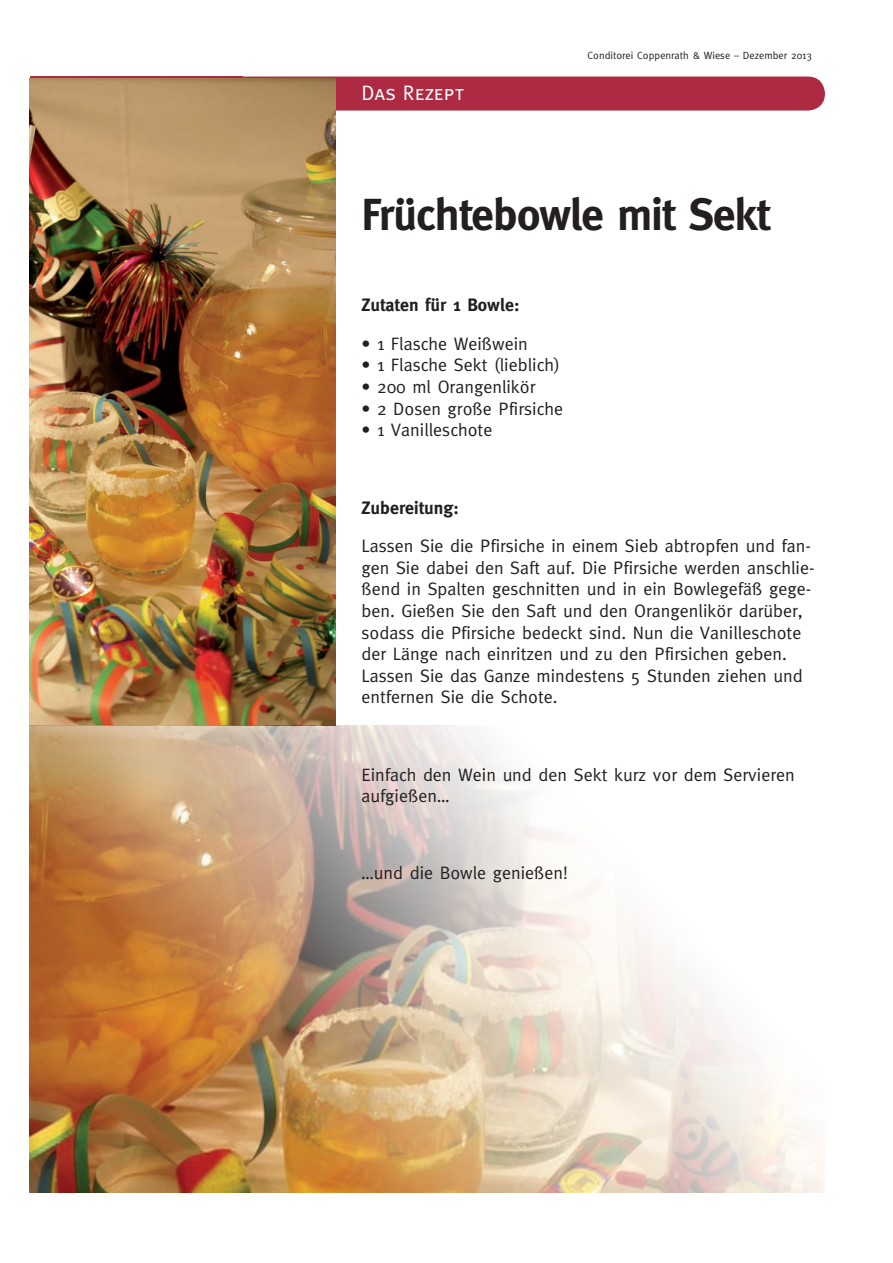
<style>
.page{position:relative;width:893px;height:1263px;background:#fff}
.page>*{position:absolute;margin:0;border:0;box-sizing:border-box;transform-origin:0 0}
.t1{font:700 45px "Meta";letter-spacing:-.02em;color:#231f20}
.t2{font:21px "Meta Caps";color:#fff}
.t3{font:18px/21.6px "Meta";color:#231f20}
.t4{font:700 18px "Meta";color:#231f20}
.t5{font:10.5px "Meta";color:#231f20}
</style>
<div class="page">
<div style="left:30px;top:77px;width:795px;height:34px;background:#ae2a42;border-radius:17px"></div>
<svg style="left:30px;top:77px;width:212px;height:2px"></svg>
<img style="left:30px;top:79px;width:306px;height:646px">
<img style="left:30px;top:725px;width:795px;height:468px">
<p class="t2" style="left:361px;top:80px;width:104px">Das Rezept</p>
<p class="t5" style="left:588px;top:49px;width:226px">Conditorei Coppenrath &amp; Wiese – Dezember 2013</p>
<h1 class="t1" style="left:361px;top:188px;width:410px">Früchtebowle mit Sekt</h1>
<p class="t4" style="left:361px;top:295px;width:160px">Zutaten für 1 Bowle:</p>
<p class="t3" style="left:361px;top:333px;width:168px">• 1 Flasche Weißwein</p>
<p class="t3" style="left:361px;top:354px;width:200px">• 1 Flasche Sekt (lieblich)</p>
<p class="t3" style="left:361px;top:376px;width:176px">• 200 ml Orangenlikör</p>
<p class="t3" style="left:361px;top:397px;width:203px">• 2 Dosen große Pfirsiche</p>
<p class="t3" style="left:361px;top:419px;width:132px">• 1 Vanilleschote</p>
<p class="t4" style="left:361px;top:497px;width:99px">Zubereitung:</p>
<p class="t3" style="left:361px;top:535px;width:454px">Lassen Sie die Pfirsiche in einem Sieb abtropfen und fan&shy;gen Sie dabei den Saft auf. Die Pfirsiche werden anschlie&shy;ßend in Spalten geschnitten und in ein Bowlegefäß gege&shy;ben. Gießen Sie den Saft und den Orangenlikör darüber, sodass die Pfirsiche bedeckt sind. Nun die Vanilleschote der Länge nach einritzen und zu den Pfirsichen geben.<br>Lassen Sie das Ganze mindestens 5 Stunden ziehen und entfernen Sie die Schote.</p>
<p class="t3" style="left:361px;top:763px;width:435px">Einfach den Wein und den Sekt kurz vor dem Servieren aufgießen…</p>
<p class="t3" style="left:361px;top:862px;width:208px">…und die Bowle genießen!</p>
</div>
